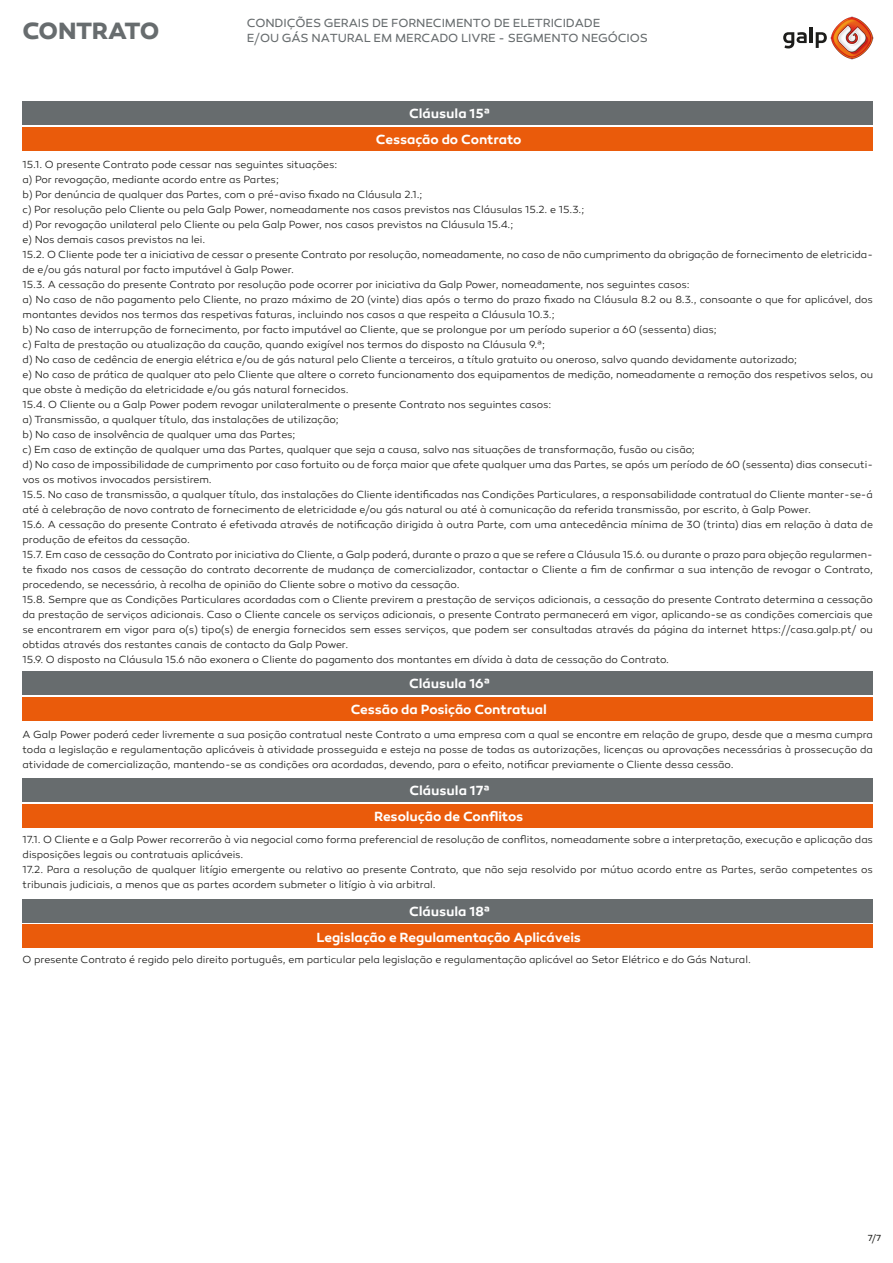
<style>
.page{position:relative;width:893px;height:1263px;background:#fff}
.page>*{position:absolute;margin:0;border:0;box-sizing:border-box;transform-origin:0 0}
.t1{font:700 24px "Canaro";letter-spacing:-.02em;color:#676c6e}
.t2{font:600 13.5px/25.8px "Canaro";letter-spacing:-.01em;color:#fff;text-align:center}
.t3{font:12px "Canaro";letter-spacing:-.01em;color:#676c6e}
.t4{font:300 10.5px/15px "Canaro";letter-spacing:-.005em;color:#1d1d1b}
.t5{font:9px "Canaro";color:#1d1d1b}
</style>
<div class="page">
<div style="left:22px;top:671px;width:851px;height:24px;background:#676c6e"></div>
<div style="left:22px;top:697px;width:851px;height:23px;background:#ea5b0b"></div>
<div style="left:22px;top:899px;width:851px;height:23px;background:#676c6e"></div>
<div style="left:22px;top:924px;width:851px;height:24px;background:#ea5b0b"></div>
<div style="left:22px;top:778px;width:851px;height:24px;background:#676c6e"></div>
<div style="left:22px;top:804px;width:851px;height:23px;background:#ea5b0b"></div>
<div style="left:22px;top:101px;width:851px;height:24px;background:#676c6e"></div>
<div style="left:22px;top:127px;width:851px;height:23px;background:#ea5b0b"></div>
<svg style="left:783px;top:32px;width:24px;height:16px"></svg>
<hr style="left:810px;top:28px;width:3px;height:15px;background:#1d1d1b">
<svg style="left:816px;top:32px;width:11px;height:16px"></svg>
<img style="left:830px;top:16px;width:44px;height:44px">
<p class="t3" style="left:247px;top:16px;width:355px">CONDIÇÕES GERAIS DE FORNECIMENTO DE ELETRICIDADE</p>
<h1 class="t1" style="left:22px;top:15px;width:139px">CONTRATO</h1>
<p class="t3" style="left:247px;top:30px;width:403px">E/OU GÁS NATURAL EM MERCADO LIVRE - SEGMENTO NEGÓCIOS</p>
<p class="t2" style="left:376px;top:101px;width:147px">Cláusula 15ª<br>Cessação do Contrato</p>
<p class="t4" style="left:23px;top:157px;width:852px">15.1. O presente Contrato pode cessar nas seguintes situações:<br>a) Por revogação, mediante acordo entre as Partes;<br>b) Por denúncia de qualquer das Partes, com o pré-aviso fixado na Cláusula 2.1.;<br>c) Por resolução pelo Cliente ou pela Galp Power, nomeadamente nos casos previstos nas Cláusulas 15.2. e 15.3.;<br>d) Por revogação unilateral pelo Cliente ou pela Galp Power, nos casos previstos na Cláusula 15.4.;<br>e) Nos demais casos previstos na lei.<br>15.2. O Cliente pode ter a iniciativa de cessar o presente Contrato por resolução, nomeadamente, no caso de não cumprimento da obrigação de fornecimento de eletricida&shy;de e/ou gás natural por facto imputável à Galp Power.<br>15.3. A cessação do presente Contrato por resolução pode ocorrer por iniciativa da Galp Power, nomeadamente, nos seguintes casos:<br>a) No caso de não pagamento pelo Cliente, no prazo máximo de 20 (vinte) dias após o termo do prazo fixado na Cláusula 8.2 ou 8.3., consoante o que for aplicável, dos montantes devidos nos termos das respetivas faturas, incluindo nos casos a que respeita a Cláusula 10.3.;<br>b) No caso de interrupção de fornecimento, por facto imputável ao Cliente, que se prolongue por um período superior a 60 (sessenta) dias;<br>c) Falta de prestação ou atualização da caução, quando exigível nos termos do disposto na Cláusula 9.ª;<br>d) No caso de cedência de energia elétrica e/ou de gás natural pelo Cliente a terceiros, a título gratuito ou oneroso, salvo quando devidamente autorizado;<br>e) No caso de prática de qualquer ato pelo Cliente que altere o correto funcionamento dos equipamentos de medição, nomeadamente a remoção dos respetivos selos, ou que obste à medição da eletricidade e/ou gás natural fornecidos.<br>15.4. O Cliente ou a Galp Power podem revogar unilateralmente o presente Contrato nos seguintes casos:<br>a) Transmissão, a qualquer título, das instalações de utilização;<br>b) No caso de insolvência de qualquer uma das Partes;<br>c) Em caso de extinção de qualquer uma das Partes, qualquer que seja a causa, salvo nas situações de transformação, fusão ou cisão;<br>d) No caso de impossibilidade de cumprimento por caso fortuito ou de força maior que afete qualquer uma das Partes, se após um período de 60 (sessenta) dias consecuti&shy;vos os motivos invocados persistirem.<br>15.5. No caso de transmissão, a qualquer título, das instalações do Cliente identificadas nas Condições Particulares, a responsabilidade contratual do Cliente manter-se-á até à celebração de novo contrato de fornecimento de eletricidade e/ou gás natural ou até à comunicação da referida transmissão, por escrito, à Galp Power.<br>15.6. A cessação do presente Contrato é efetivada através de notificação dirigida à outra Parte, com uma antecedência mínima de 30 (trinta) dias em relação à data de produção de efeitos da cessação.<br>15.7. Em caso de cessação do Contrato por iniciativa do Cliente, a Galp poderá, durante o prazo a que se refere a Cláusula 15.6. ou durante o prazo para objeção regularmen&shy;te fixado nos casos de cessação do contrato decorrente de mudança de comercializador, contactar o Cliente a fim de confirmar a sua intenção de revogar o Contrato, procedendo, se necessário, à recolha de opinião do Cliente sobre o motivo da cessação.<br>15.8. Sempre que as Condições Particulares acordadas com o Cliente previrem a prestação de serviços adicionais, a cessação do presente Contrato determina a cessação da prestação de serviços adicionais. Caso o Cliente cancele os serviços adicionais, o presente Contrato permanecerá em vigor, aplicando-se as condições comerciais que se encontrarem em vigor para o(s) tipo(s) de energia fornecidos sem esses serviços, que podem ser consultadas através da página da internet https://casa.galp.pt/ ou obtidas através dos restantes canais de contacto da Galp Power.<br>15.9. O disposto na Cláusula 15.6 não exonera o Cliente do pagamento dos montantes em dívida à data de cessação do Contrato.</p>
<p class="t2" style="left:351px;top:671px;width:198px">Cláusula 16ª<br>Cessão da Posição Contratual</p>
<p class="t4" style="left:23px;top:727px;width:852px;text-align:justify">A Galp Power poderá ceder livremente a sua posição contratual neste Contrato a uma empresa com a qual se encontre em relação de grupo, desde que a mesma cumpra toda a legislação e regulamentação aplicáveis à atividade prosseguida e esteja na posse de todas as autorizações, licenças ou aprovações necessárias à prossecução da atividade de comercialização, mantendo-se as condições ora acordadas, devendo, para o efeito, notificar previamente o Cliente dessa cessão.</p>
<p class="t2" style="left:374px;top:778px;width:151px">Cláusula 17ª<br>Resolução de Conflitos</p>
<p class="t4" style="left:23px;top:832px;width:852px">17.1. O Cliente e a Galp Power recorrerão à via negocial como forma preferencial de resolução de conflitos, nomeadamente sobre a interpretação, execução e aplicação das disposições legais ou contratuais aplicáveis.<br>17.2. Para a resolução de qualquer litígio emergente ou relativo ao presente Contrato, que não seja resolvido por mútuo acordo entre as Partes, serão competentes os tribunais judiciais, a menos que as partes acordem submeter o litígio à via arbitral.</p>
<p class="t2" style="left:317px;top:898px;width:266px">Cláusula 18ª<br>Legislação e Regulamentação Aplicáveis</p>
<p class="t4" style="left:23px;top:952px;width:730px">O presente Contrato é regido pelo direito português, em particular pela legislação e regulamentação aplicável ao Setor Elétrico e do Gás Natural.</p>
<p class="t5" style="left:868px;top:1232px;width:15px">7/7</p>
</div>
